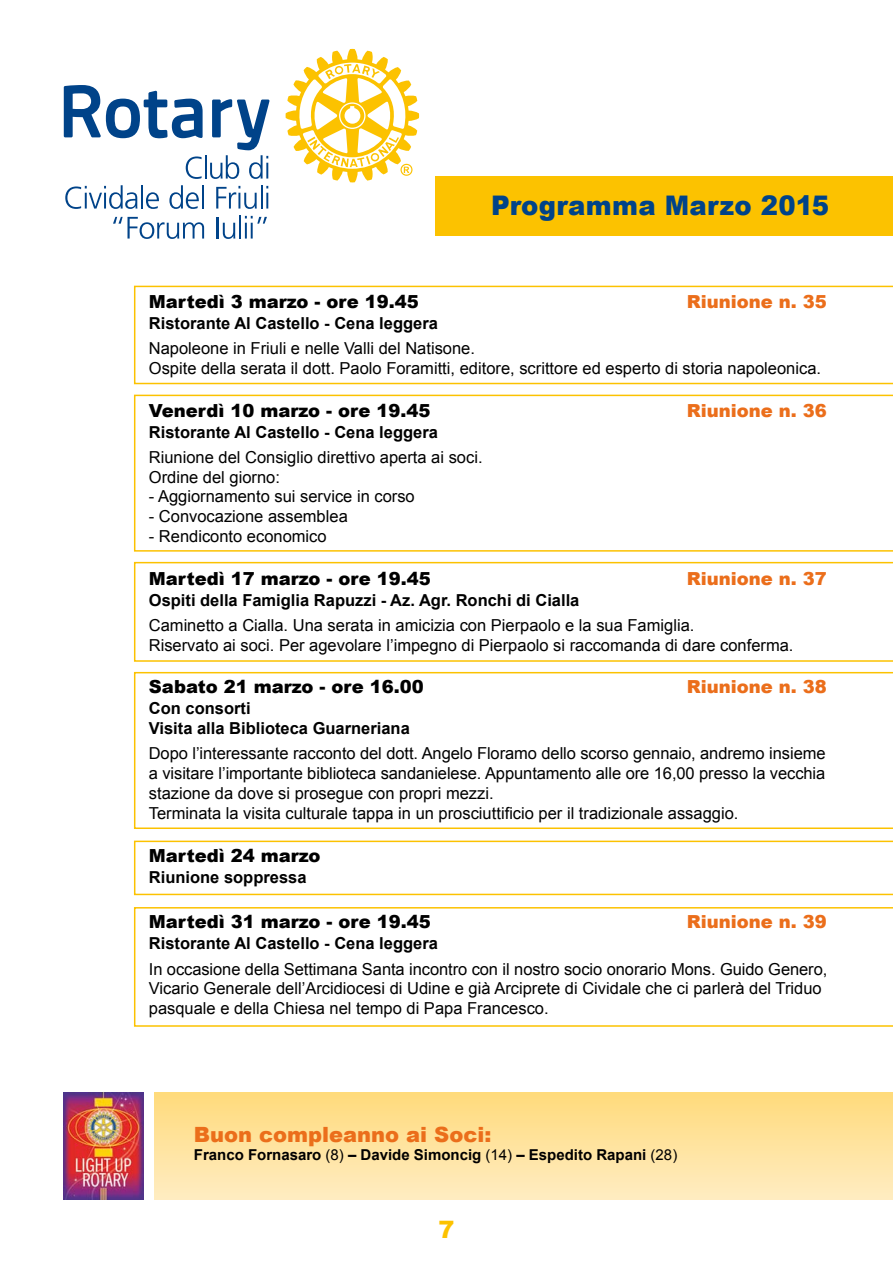
<style>
.page{position:relative;width:893px;height:1263px;background:#fff}
.page>*{position:absolute;margin:0;border:0;box-sizing:border-box;transform-origin:0 0}
.t1{font:900 27px "Arial";letter-spacing:.01em;color:#004389;scale:.96 1}
.t2{font:900 24px "Arial";color:#fcc200}
.t3{font:900 21px "Arial";color:#eb6e1b}
.t4{font:900 18px "Arial";color:#000}
.t5{font:900 18px "Arial";color:#eb6e1b}
.t6{font:16.5px/19.8px "Arial";color:#000}
.t7{font:700 16.5px/19.8px "Arial";color:#000}
.t8{font:700 15px "Arial";color:#000}
.s1{font-weight:400}
</style>
<div class="page">
<svg style="left:134px;top:286px;width:759px;height:98px"></svg>
<svg style="left:134px;top:395px;width:759px;height:157px"></svg>
<svg style="left:134px;top:562px;width:759px;height:100px"></svg>
<svg style="left:134px;top:841px;width:759px;height:54px"></svg>
<svg style="left:134px;top:672px;width:759px;height:157px"></svg>
<svg style="left:65px;top:185px;width:72px;height:24px"></svg>
<hr style="left:141px;top:185px;width:2px;height:24px;background:#004389">
<svg style="left:146px;top:192px;width:13px;height:17px"></svg>
<svg style="left:169px;top:185px;width:30px;height:24px"></svg>
<hr style="left:202px;top:185px;width:2px;height:24px;background:#004389">
<svg style="left:216px;top:185px;width:52px;height:24px"></svg>
<svg style="left:113px;top:217px;width:91px;height:22px"></svg>
<hr style="left:217px;top:217px;width:2px;height:22px;background:#004389">
<svg style="left:223px;top:223px;width:12px;height:16px"></svg>
<hr style="left:239px;top:215px;width:2px;height:24px;background:#004389">
<svg style="left:245px;top:216px;width:22px;height:23px"></svg>
<svg style="left:64px;top:85px;width:206px;height:94px"></svg>
<svg style="left:286px;top:49px;width:133px;height:133px"></svg>
<div style="left:435px;top:176px;width:458px;height:60px;background:#fcc200"></div>
<img style="left:64px;top:1093px;width:80px;height:106px">
<div style="left:154px;top:1093px;width:739px;height:106px;background:linear-gradient(to bottom,#ffdb7c,#ffecc1)"></div>
<svg style="left:134px;top:907px;width:759px;height:120px"></svg>
<h1 class="t1" style="left:491px;top:185px;width:354px">Programma Marzo 2015</h1>
<p class="t4" style="left:149px;top:288px;width:272px">Martedì 3 marzo - ore 19.45</p>
<p class="t5" style="left:687px;top:288px;width:142px">Riunione n. 35</p>
<p class="t7" style="left:149px;top:314px;width:291px">Ristorante Al Castello - Cena leggera</p>
<p class="t6" style="left:149px;top:339px;width:674px">Napoleone in Friuli e nelle Valli del Natisone.<br>Ospite della serata il dott. Paolo Foramitti, editore, scrittore ed esperto di storia napoleonica.</p>
<p class="t4" style="left:149px;top:397px;width:283px">Venerdì 10 marzo - ore 19.45</p>
<p class="t5" style="left:687px;top:397px;width:142px">Riunione n. 36</p>
<p class="t7" style="left:149px;top:422px;width:291px">Ristorante Al Castello - Cena leggera</p>
<p class="t6" style="left:149px;top:447px;width:335px">Riunione del Consiglio direttivo aperta ai soci.<br>Ordine del giorno:</p>
<p class="t6" style="left:149px;top:487px;width:267px">- Aggiornamento sui service in corso</p>
<p class="t6" style="left:149px;top:507px;width:200px">- Convocazione assemblea</p>
<p class="t6" style="left:149px;top:526px;width:179px">- Rendiconto economico</p>
<p class="t4" style="left:149px;top:565px;width:284px">Martedì 17 marzo - ore 19.45</p>
<p class="t5" style="left:687px;top:565px;width:142px">Riunione n. 37</p>
<p class="t7" style="left:149px;top:590px;width:432px">Ospiti della Famiglia Rapuzzi - Az. Agr. Ronchi di Cialla</p>
<p class="t6" style="left:149px;top:615px;width:646px">Caminetto a Cialla. Una serata in amicizia con Pierpaolo e la sua Famiglia.<br>Riservato ai soci. Per agevolare l’impegno di Pierpaolo si raccomanda di dare conferma.</p>
<p class="t4" style="left:149px;top:674px;width:277px">Sabato 21 marzo - ore 16.00</p>
<p class="t5" style="left:687px;top:674px;width:142px">Riunione n. 38</p>
<p class="t7" style="left:149px;top:699px;width:263px">Con consorti<br>Visita alla Biblioteca Guarneriana</p>
<p class="t6" style="left:149px;top:744px;width:678px">Dopo l’interessante racconto del dott. Angelo Floramo dello scorso gennaio, andremo insieme a visitare l’importante biblioteca sandanielese. Appuntamento alle ore 16,00 presso la vecchia stazione da dove si prosegue con propri mezzi.<br>Terminata la visita culturale tappa in un prosciuttificio per il tradizionale assaggio.</p>
<p class="t4" style="left:149px;top:842px;width:173px">Martedì 24 marzo</p>
<p class="t7" style="left:149px;top:868px;width:159px">Riunione soppressa</p>
<p class="t4" style="left:149px;top:909px;width:284px">Martedì 31 marzo - ore 19.45</p>
<p class="t5" style="left:687px;top:909px;width:142px">Riunione n. 39</p>
<p class="t7" style="left:149px;top:934px;width:291px">Ristorante Al Castello - Cena leggera</p>
<p class="t6" style="left:149px;top:959px;width:680px">In occasione della Settimana Santa incontro con il nostro socio onorario Mons. Guido Genero,<br>Vicario Generale dell’Arcidiocesi di Udine e già Arciprete di Cividale che ci parlerà del Triduo pasquale e della Chiesa nel tempo di Papa Francesco.</p>
<p class="t3" style="left:194px;top:1119px;width:299px">Buon compleanno ai Soci:</p>
<p class="t8" style="left:194px;top:1144px;width:485px">Franco Fornasaro <span class="s1">(8)</span> – Davide Simoncig <span class="s1">(14)</span> – Espedito Rapani <span class="s1">(28)</span></p>
<h2 class="t2" style="left:438px;top:1212px;width:18px">7</h2>
</div>
